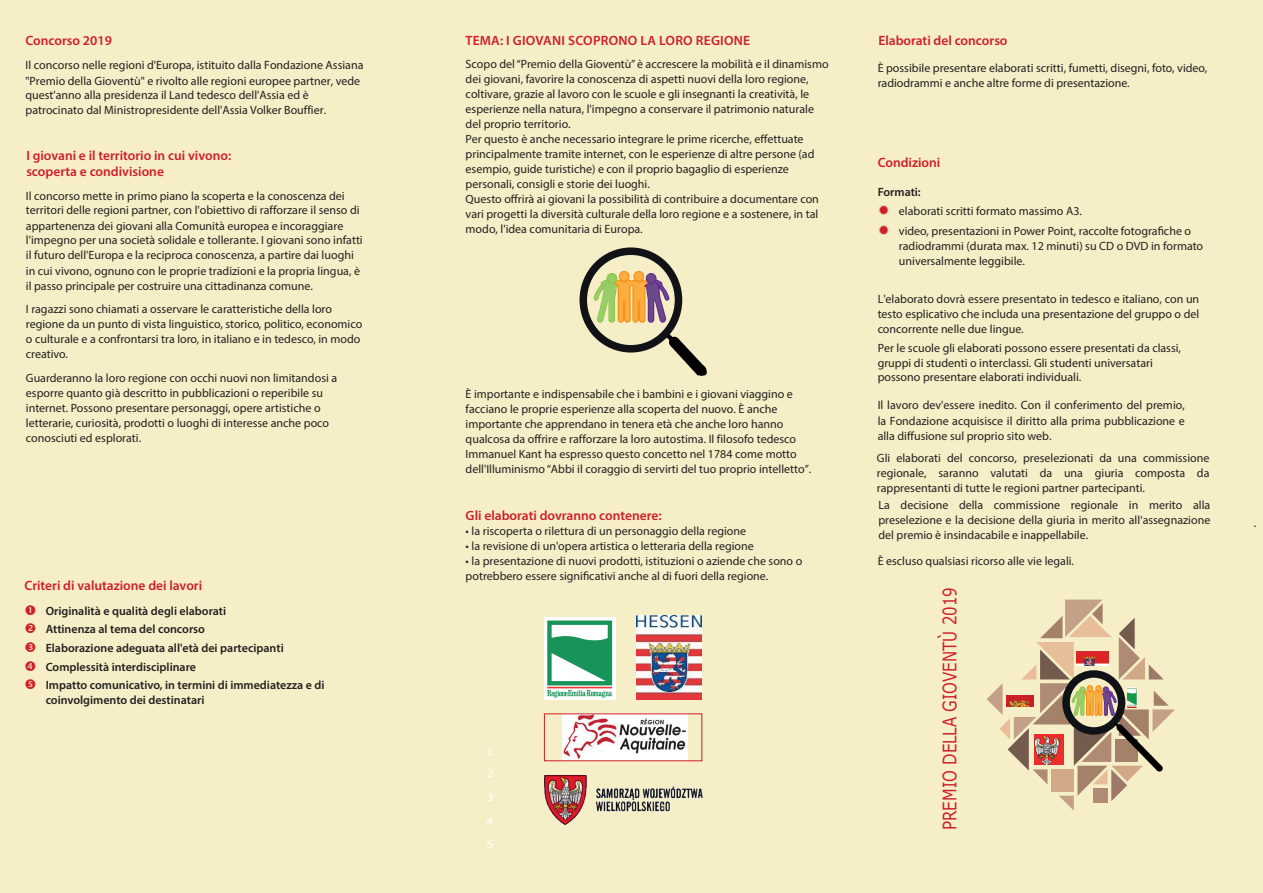
<style>
.page{position:relative;width:1263px;height:893px;background:#fff}
.page>*{position:absolute;margin:0;border:0;box-sizing:border-box;transform-origin:0 0}
.t1{font:18.6px "Verdana";color:#cf1f28;scale:.81 1}
.t2{font:600 13.5px/16.2px "Myriad Pro";color:#cf1f28}
.t3{font:600 13.5px "Myriad Pro";letter-spacing:.02em;color:#cf1f28}
.t4{font:12px/15px "Myriad Pro";color:#231f20}
.t5{font:600 12px/18.6px "Myriad Pro";color:#231f20}
.t6{font:9.9px "Verdana";color:#fff;scale:1.18 1}
.t7{font:9.9px "Verdana";color:#231f20;scale:1.1 1}
.s1{color:#cf1f28}
.s2{font-weight:600}
</style>
<div class="page">
<div style="left:874px;top:0;width:389px;height:893px;background:#f6eec6"></div>
<div style="left:437px;top:0;width:442px;height:893px;background:#f6eec6"></div>
<div style="left:0;top:0;width:439px;height:893px;background:#f6eec6"></div>
<svg style="left:579px;top:247px;width:128px;height:129px"></svg>
<div style="left:607px;top:274px;width:9px;height:9px;background:#99cd69;border-radius:50%"></div>
<div style="left:607px;top:273px;width:10px;height:11px;border:1px solid #8bc63e;border-radius:50%"></div>
<div style="left:620px;top:272px;width:9px;height:9px;background:#fbae3f;border-radius:50%"></div>
<div style="left:619px;top:271px;width:11px;height:11px;border:1px solid #f7931d;border-radius:50%"></div>
<div style="left:634px;top:272px;width:9px;height:9px;background:#fbae3f;border-radius:50%"></div>
<div style="left:633px;top:271px;width:11px;height:11px;border:1px solid #f7931d;border-radius:50%"></div>
<div style="left:647px;top:274px;width:9px;height:9px;background:#6c4a8a;border-radius:50%"></div>
<div style="left:646px;top:273px;width:10px;height:11px;border:1px solid #652d91;border-radius:50%"></div>
<img style="left:544px;top:618px;width:71px;height:82px">
<img style="left:636px;top:615px;width:65px;height:84px">
<img style="left:544px;top:776px;width:158px;height:49px">
<img style="left:563px;top:715px;width:124px;height:44px">
<svg style="left:987px;top:600px;width:188px;height:211px"></svg>
<div style="left:1103px;top:686px;width:6px;height:7px;border:1px solid #652d91;border-radius:50%"></div>
<p class="t2" style="left:26px;top:32px;width:88px">Concorso 2019</p>
<p class="t4" style="left:26px;top:57px;width:339px">Il concorso nelle regioni d'Europa, istituito dalla Fondazione Assiana "Premio della Gioventù" e rivolto alle regioni europee partner, vede quest'anno alla presidenza il Land tedesco dell'Assia ed è patrocinato dal Ministropresidente dell'Assia Volker Bouffier.</p>
<p class="t2" style="left:26px;top:147px;width:206px">I giovani e il territorio in cui vivono: scoperta e condivisione</p>
<p class="t4" style="left:26px;top:188px;width:338px">Il concorso mette in primo piano la scoperta e la conoscenza dei territori delle regioni partner, con l'obiettivo di rafforzare il senso di appartenenza dei giovani alla Comunità europea e incoraggiare l'impegno per una società solidale e tollerante. I giovani sono infatti il futuro dell'Europa e la reciproca conoscenza, a partire dai luoghi in cui vivono, ognuno con le proprie tradizioni e la propria lingua, è il passo principale per costruire una cittadinanza comune.</p>
<p class="t4" style="left:26px;top:302px;width:338px">I ragazzi sono chiamati a osservare le caratteristiche della loro regione da un punto di vista linguistico, storico, politico, economico o culturale e a confrontarsi tra loro, in italiano e in tedesco, in modo creativo.</p>
<p class="t4" style="left:26px;top:370px;width:313px">Guarderanno la loro regione con occhi nuovi non limitandosi a esporre quanto già descritto in pubblicazioni o reperibile su internet. Possono presentare personaggi, opere artistiche o letterarie, curiosità, prodotti o luoghi di interesse anche poco conosciuti ed esplorati.</p>
<p class="t2" style="left:24px;top:576px;width:179px">Criteri di valutazione dei lavori</p>
<p class="t5" style="left:24px;top:601px;width:203px"><span class="s1">■</span> Originalità e qualità degli elaborati</p>
<p class="t5" style="left:46px;top:620px;width:239px;text-indent:-21px"><span class="s1">□</span> Attinenza al tema del concorso<br>Elaborazione adeguata all'età dei partecipanti</p>
<p class="t5" style="left:46px;top:657px;width:280px;text-indent:-21px"><span class="s1">❑</span> Complessità interdisciplinare<br>Impatto comunicativo, in termini di immediatezza e di</p>
<p class="t5" style="left:46px;top:690px;width:160px">coinvolgimento dei destinatari</p>
<p class="t3" style="left:465px;top:32px;width:286px">TEMA: I GIOVANI SCOPRONO LA LORO REGIONE</p>
<p class="t4" style="left:466px;top:57px;width:364px">Scopo del “Premio della Gioventù” è accrescere la mobilità e il dinamismo dei giovani, favorire la conoscenza di aspetti nuovi della loro regione, coltivare, grazie al lavoro con le scuole e gli insegnanti la creatività, le esperienze nella natura, l'impegno a conservare il patrimonio naturale del proprio territorio.<br>Per questo è anche necessario integrare le prime ricerche, effettuate principalmente tramite internet, con le esperienze di altre persone (ad esempio, guide turistiche) e con il proprio bagaglio di esperienze personali, consigli e storie dei luoghi.<br>Questo offrirà ai giovani la possibilità di contribuire a documentare con vari progetti la diversità culturale della loro regione e a sostenere, in tal modo, l'idea comunitaria di Europa.</p>
<p class="t4" style="left:466px;top:387px;width:347px">È importante e indispensabile che i bambini e i giovani viaggino e facciano le proprie esperienze alla scoperta del nuovo. È anche importante che apprendano in tenera età che anche loro hanno qualcosa da offrire e rafforzare la loro autostima. Il filosofo tedesco Immanuel Kant ha espresso questo concetto nel 1784 come motto dell'Illuminismo “Abbi il coraggio di servirti del tuo proprio intelletto”.</p>
<p class="t2" style="left:466px;top:507px;width:197px">Gli elaborati dovranno contenere:</p>
<p class="t4" style="left:466px;top:523px;width:282px">• la riscoperta o rilettura di un personaggio della regione</p>
<p class="t4" style="left:466px;top:538px;width:290px">• la revisione di un'opera artistica o letteraria della regione</p>
<p class="t4" style="left:466px;top:553px;width:338px">• la presentazione di nuovi prodotti, istituzioni o aziende che sono o potrebbero essere significativi anche al di fuori della regione.</p>
<p class="t6" style="left:486px;top:744px;width:8px">1</p>
<p class="t6" style="left:486px;top:767px;width:8px">2</p>
<p class="t6" style="left:486px;top:790px;width:8px">3</p>
<p class="t6" style="left:486px;top:814px;width:8px">4</p>
<p class="t6" style="left:486px;top:838px;width:8px">5</p>
<p class="t2" style="left:878px;top:32px;width:131px">Elaborati del concorso</p>
<p class="t4" style="left:878px;top:60px;width:331px">È possibile presentare elaborati scritti, fumetti, disegni, foto, video, radiodrammi e anche altre forme di presentazione.</p>
<p class="t2" style="left:878px;top:154px;width:64px">Condizioni</p>
<p class="t4" style="left:899px;top:182px;width:294px;line-height:19.2px;text-indent:-21px"><span class="s2">Formati:<br></span>elaborati scritti formato massimo A3.<br>video, presentazioni in Power Point, raccolte fotografiche o</p>
<p class="t4" style="left:899px;top:238px;width:306px">radiodrammi (durata max. 12 minuti) su CD o DVD in formato universalmente leggibile.</p>
<p class="t4" style="left:878px;top:291px;width:323px;text-align:justify">L'elaborato dovrà essere presentato in tedesco e italiano, con un testo esplicativo che includa una presentazione del gruppo o del concorrente nelle due lingue.</p>
<p class="t4" style="left:878px;top:341px;width:305px;line-height:14.2px">Per le scuole gli elaborati possono essere presentati da classi, gruppi di studenti o interclassi. Gli studenti universatari possono presentare elaborati individuali.</p>
<p class="t4" style="left:878px;top:398px;width:309px;text-align:justify">Il lavoro dev'essere inedito. Con il conferimento del premio, la Fondazione acquisisce il diritto alla prima pubblicazione e alla diffusione sul proprio sito web.</p>
<p class="t4" style="left:877px;top:451px;width:334px;text-align:justify">Gli elaborati del concorso, preselezionati da una commissione regionale, saranno valutati da una giuria composta da rappresentanti di tutte le regioni partner partecipanti.</p>
<p class="t4" style="left:878px;top:497px;width:333px;text-align:justify">La decisione della commissione regionale in merito alla preselezione e la decisione della giuria in merito all‘assegnazione del premio è insindacabile e inappellabile.</p>
<p class="t4" style="left:878px;top:553px;width:198px">È escluso qualsiasi ricorso alle vie legali.</p>
<p class="t1" style="left:937px;top:830px;width:301px;rotate:-90deg">PREMIO DELLA GIOVENTÙ 2019</p>
<p class="t7" style="left:1253px;top:516px;width:5px">.</p>
</div>
